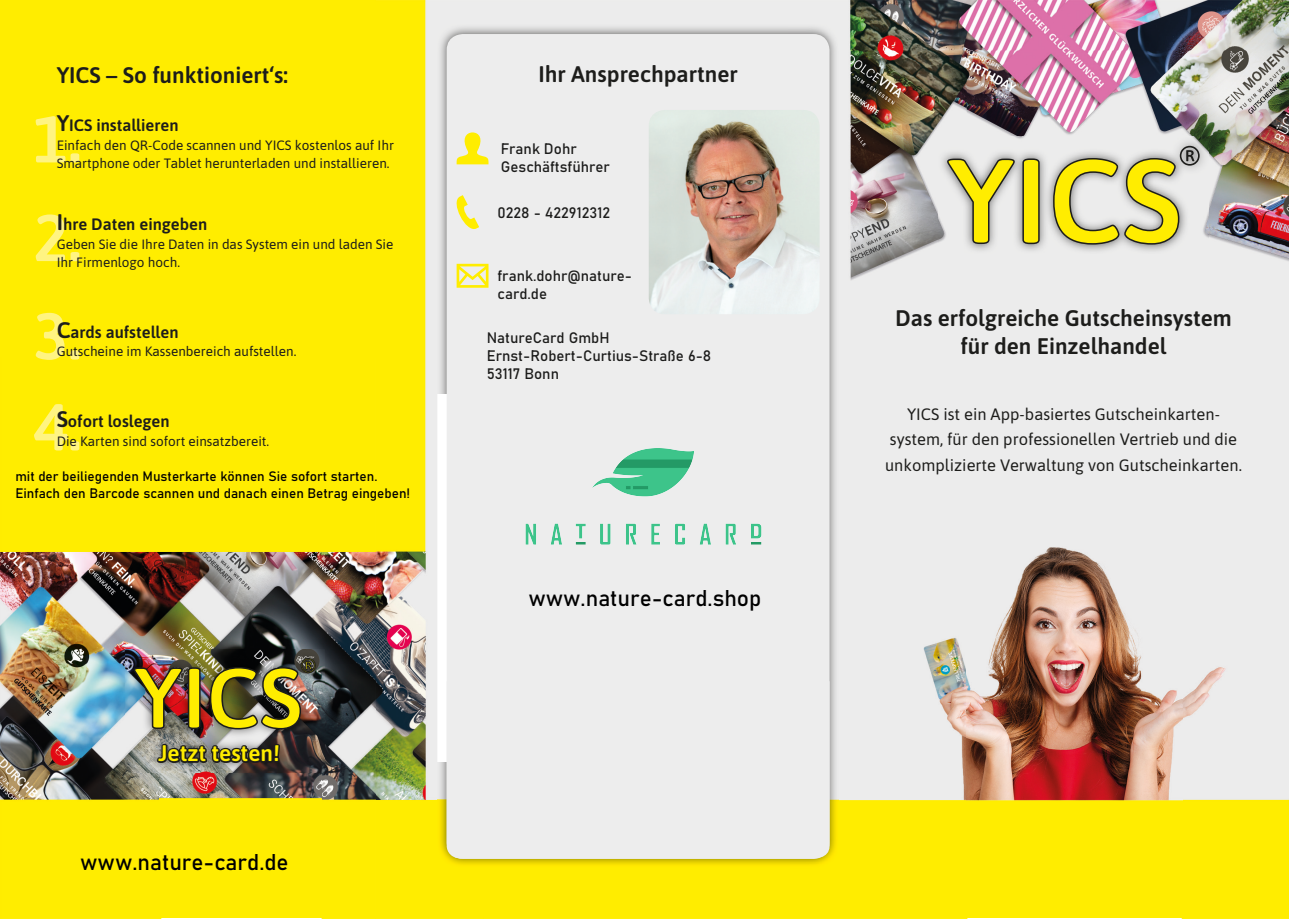
<style>
.page{position:relative;width:1289px;height:919px;background:#fff}
.page>*{position:absolute;margin:0;border:0;box-sizing:border-box;transform-origin:0 0}
.t1{font:600 22.5px/28.5px "Asap";color:#1d1d1b;text-align:center}
.t2{font:22.5px "Bahnschrift";color:#000}
.t3{font:600 22.5px "Asap";color:#ffed00}
.t4{font:16.5px/25.5px "Asap";color:#1d1d1b;text-align:center}
.t5{font:600 16.5px "Asap";color:#1d1d1b}
.t6{font:15px/18px "Bahnschrift";color:#1c1c1b}
.t7{font:13.5px/18px "Asap";color:#1d1d1b}
.t8{font:13.5px/16.2px "Bahnschrift";color:#000}
.s1{font-size:22.5px}
</style>
<div class="page">
<img style="left:0;top:0;width:375px;height:663px">
<img style="left:375px;top:0;width:108px;height:918px">
<img style="left:483px;top:0;width:805px;height:50px">
<img style="left:839px;top:50px;width:128px;height:817px">
<img style="left:966px;top:50px;width:322px;height:103px">
<img style="left:1181px;top:153px;width:107px;height:765px">
<img style="left:966px;top:254px;width:216px;height:563px">
<img style="left:0;top:663px;width:161px;height:255px">
<img style="left:321px;top:663px;width:55px;height:255px">
<div style="left:159px;top:772px;width:162px;height:145px;background:#ffed00"></div>
<div style="left:967px;top:815px;width:216px;height:102px;background:#ffed00"></div>
<div style="left:483px;top:867px;width:484px;height:51px;background:#ffed00"></div>
<img style="left:437px;top:25px;width:351px;height:369px">
<img style="left:788px;top:25px;width:51px;height:843px">
<img style="left:437px;top:762px;width:352px;height:106px">
<div style="left:446px;top:34px;width:383px;height:824px;background:#ededed;border-radius:16px"></div>
<img style="left:649px;top:110px;width:170px;height:204px">
<svg style="left:456px;top:264px;width:32px;height:24px"></svg>
<svg style="left:456px;top:195px;width:23px;height:34px"></svg>
<svg style="left:456px;top:132px;width:32px;height:32px"></svg>
<svg style="left:36px;top:116px;width:43px;height:46px;background:#ffef2a"></svg>
<svg style="left:36px;top:214px;width:43px;height:47px;background:#ffef2e"></svg>
<svg style="left:36px;top:313px;width:43px;height:47px;background:#ffef2e"></svg>
<svg style="left:34px;top:404px;width:45px;height:46px;background:#ffef31"></svg>
<img style="left:938px;top:137px;width:270px;height:117px">
<svg style="left:946px;top:146px;width:253px;height:99px;background:#d7d28e"></svg>
<img style="left:125px;top:649px;width:199px;height:123px">
<img style="left:133px;top:658px;width:183px;height:160px">
<img style="left:525px;top:448px;width:237px;height:97px">
<h1 class="t1" style="left:57px;top:60px;width:233px">YICS – So funktioniert‘s:</h1>
<h1 class="t1" style="left:538px;top:59px;width:201px">Ihr Ansprechpartner</h1>
<p class="t5" style="left:57px;top:114px;width:123px"><span class="s1">Y</span>ICS installieren</p>
<p class="t7" style="left:57px;top:136px;width:339px">Einfach den QR-Code scannen und YICS kostenlos auf Ihr<br>Smartphone oder Tablet herunterladen und installieren.</p>
<p class="t5" style="left:57px;top:212px;width:152px"><span class="s1">I</span>hre Daten eingeben</p>
<p class="t7" style="left:57px;top:234px;width:338px">Geben Sie die Ihre Daten in das System ein und laden Sie<br>Ihr Firmenlogo hoch.</p>
<p class="t5" style="left:57px;top:320px;width:123px"><span class="s1">C</span>ards aufstellen</p>
<p class="t7" style="left:57px;top:342px;width:241px">Gutscheine im Kassenbereich aufstellen.</p>
<p class="t5" style="left:57px;top:409px;width:115px"><span class="s1">S</span>ofort loslegen</p>
<p class="t7" style="left:57px;top:431px;width:214px">Die Karten sind sofort einsatzbereit.</p>
<p class="t8" style="left:15px;top:467px;width:396px">mit der beiliegenden Musterkarte können Sie sofort starten.<br>Einfach den Barcode scannen und danach einen Betrag eingeben!</p>
<h1 class="t3" style="left:158px;top:737px;width:123px">Jetzt testen!</h1>
<h1 class="t2" style="left:80px;top:844px;width:210px">www.nature-card.de</h1>
<p class="t6" style="left:501px;top:138px;width:111px">Frank Dohr<br>Geschäftsführer</p>
<p class="t6" style="left:497px;top:203px;width:114px">0228 - 422912312</p>
<p class="t6" style="left:497px;top:266px;width:136px">frank.dohr@nature&shy;card.de</p>
<p class="t6" style="left:487px;top:327px;width:226px">NatureCard GmbH<br>Ernst-Robert-Curtius-Straße 6-8<br>53117 Bonn</p>
<h1 class="t2" style="left:528px;top:580px;width:234px">www.nature-card.shop</h1>
<h1 class="t1" style="left:895px;top:302px;width:338px">Das erfolgreiche Gutscheinsystem für den Einzelhandel</h1>
<p class="t4" style="left:885px;top:400px;width:358px">YICS ist ein App-basiertes Gutscheinkarten&shy;system, für den professionellen Vertrieb und die unkomplizierte Verwaltung von Gutscheinkarten.</p>
</div>
